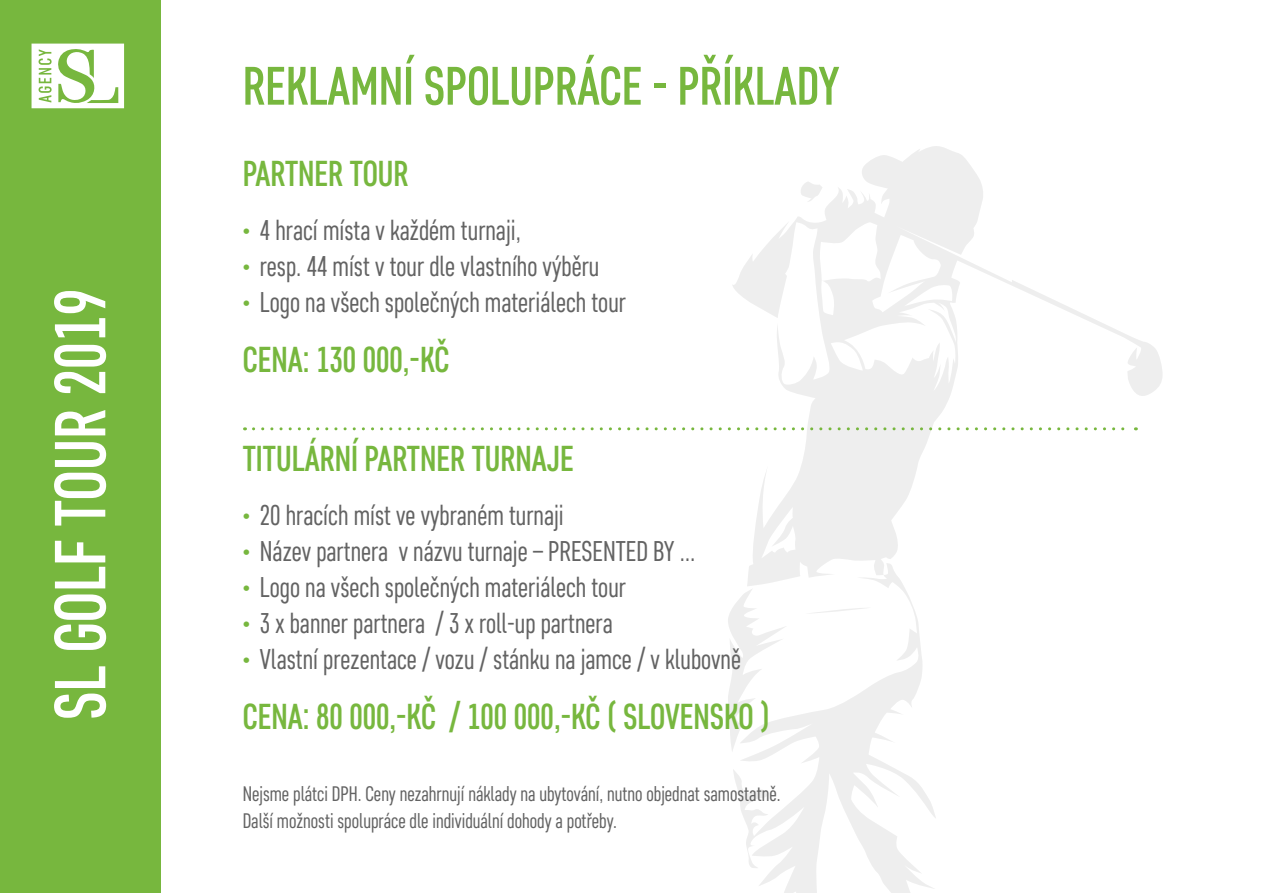
<style>
.page{position:relative;width:1263px;height:893px;background:#fff}
.page>*{position:absolute;margin:0;border:0;box-sizing:border-box;transform-origin:0 0}
.t1{font:500 72px "Core Sans D47 Cn";color:#fff}
.t2{font:500 54px "Core Sans D47 Cn";color:#77b73e}
.t3{font:500 36px "Core Sans D47 Cn";color:#77b73e}
.t4{font:28.5px "Core Sans D37 Cn";color:#636363}
.t5{font:21px "Core Sans D37 Cn";color:#636363}
.s1{font-size:27px;color:#77b73e}
</style>
<div class="page">
<div style="left:0;top:0;width:161px;height:893px;background:#77b73e"></div>
<svg style="left:32px;top:44px;width:92px;height:64px"></svg>
<svg style="left:728px;top:608px;width:5px;height:143px"></svg>
<svg style="left:733px;top:146px;width:429px;height:416px"></svg>
<svg style="left:733px;top:562px;width:203px;height:331px"></svg>
<svg style="left:804px;top:607px;width:67px;height:7px"></svg>
<svg style="left:800px;top:181px;width:22px;height:21px"></svg>
<svg style="left:253px;top:427px;width:883px;height:3px"></svg>
<p class="t1" style="left:36px;top:720px;width:433px;rotate:-90deg">SL GOLF TOUR 2019</p>
<p class="t2" style="left:243px;top:53px;width:599px">REKLAMNÍ SPOLUPRÁCE - PŘÍKLADY</p>
<p class="t3" style="left:243px;top:151px;width:167px">PARTNER TOUR</p>
<p class="t4" style="left:243px;top:212px;width:280px"><span class="s1">•</span> 4 hrací místa v každém turnaji,</p>
<p class="t4" style="left:243px;top:248px;width:358px"><span class="s1">•</span> resp. 44 míst v tour dle vlastního výběru</p>
<p class="t4" style="left:243px;top:284px;width:385px"><span class="s1">•</span> Logo na všech společných materiálech tour</p>
<p class="t3" style="left:243px;top:337px;width:208px">CENA: 130 000,-KČ</p>
<p class="t3" style="left:243px;top:436px;width:332px">TITULÁRNÍ PARTNER TURNAJE</p>
<p class="t4" style="left:243px;top:497px;width:323px"><span class="s1">•</span> 20 hracích míst ve vybraném turnaji</p>
<p class="t4" style="left:243px;top:533px;width:454px"><span class="s1">•</span> Název partnera v názvu turnaje – PRESENTED BY …</p>
<p class="t4" style="left:243px;top:569px;width:385px"><span class="s1">•</span> Logo na všech společných materiálech tour</p>
<p class="t4" style="left:243px;top:605px;width:371px"><span class="s1">•</span> 3 x banner partnera / 3 x roll-up partnera</p>
<p class="t4" style="left:243px;top:641px;width:500px"><span class="s1">•</span> Vlastní prezentace / vozu / stánku na jamce / v klubovně</p>
<p class="t3" style="left:243px;top:694px;width:529px">CENA: 80 000,-KČ / 100 000,-KČ ( SLOVENSKO )</p>
<p class="t5" style="left:243px;top:781px;width:539px">Nejsme plátci DPH. Ceny nezahrnují náklady na ubytování, nutno objednat samostatně.</p>
<p class="t5" style="left:243px;top:808px;width:376px">Další možnosti spolupráce dle individuální dohody a potřeby.</p>
</div>
